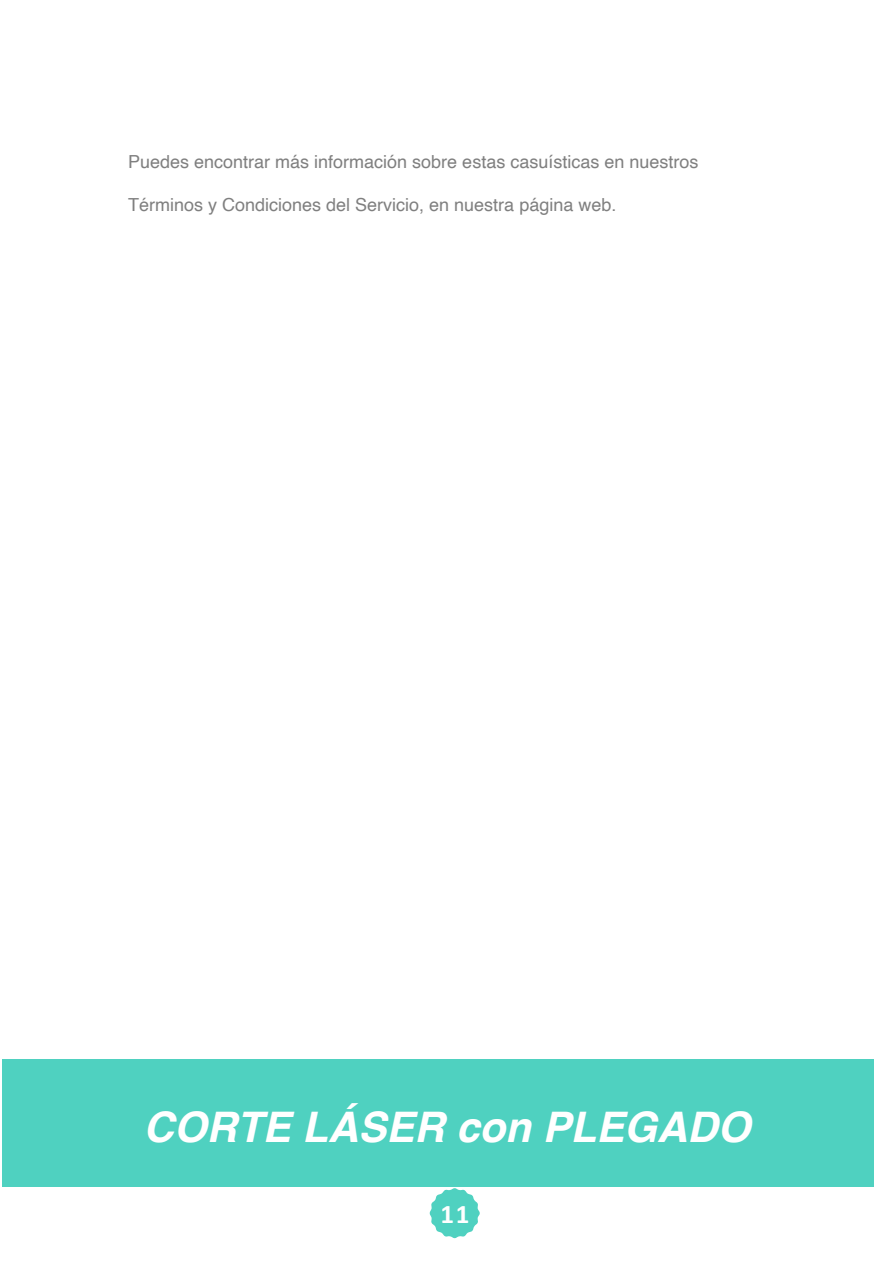
<style>
.page{position:relative;width:893px;height:1263px;background:#fff}
.page>*{position:absolute;margin:0;border:0;box-sizing:border-box;transform-origin:0 0}
.t1{font:italic 700 42.15px "Helvetica";color:#fff}
.t2{font:700 27px "Calibri";color:#fff}
.t3{font:18px "Helvetica";color:#7f7f7f}
</style>
<div class="page">
<svg style="left:442px;top:1188px;width:26px;height:50px"></svg>
<img style="left:430px;top:1193px;width:50px;height:40px">
<div style="left:2px;top:1059px;width:871px;height:128px;background:#4fd1c0"></div>
<p class="t3" style="left:128px;top:148px;width:572px">Puedes encontrar más información sobre estas casuísticas en nuestros</p>
<p class="t3" style="left:128px;top:191px;width:490px">Términos y Condiciones del Servicio, en nuestra página web.</p>
<h1 class="t1" style="left:143px;top:1092px;width:608px">CORTE LÁSER con PLEGADO</h1>
<h2 class="t2" style="left:441px;top:1194px;width:30px">!!</h2>
</div>
